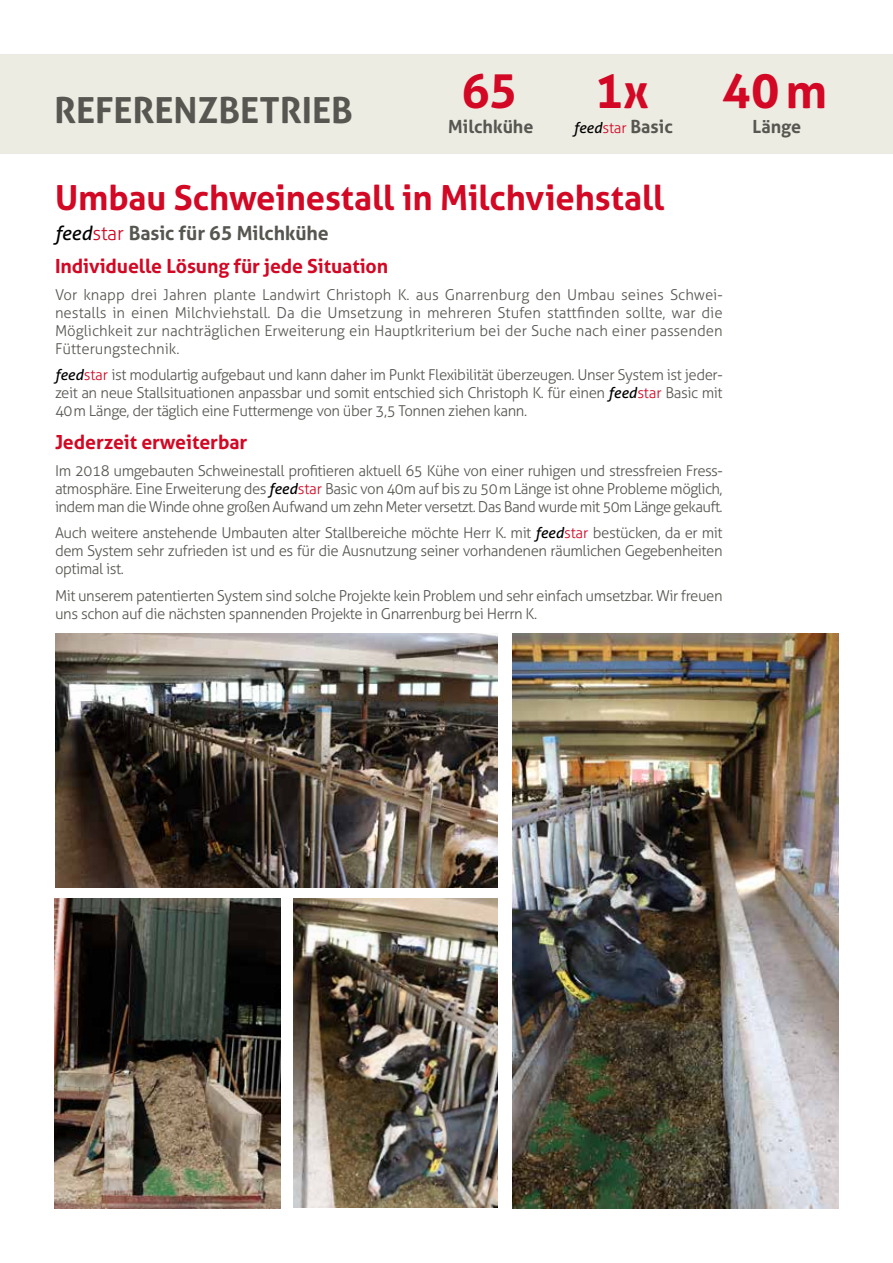
<style>
.page{position:relative;width:893px;height:1263px;background:#fff}
.page>*{position:absolute;margin:0;border:0;box-sizing:border-box;transform-origin:0 0}
.t1{font:700 47.55px "Aller";letter-spacing:.01em;color:#d20824}
.t2{font:700 36px "Aller";color:#575651}
.t3{font:700 34.5px "Aller";letter-spacing:-.005em;color:#d20824}
.t4{font:700 19.5px "Aller";letter-spacing:-.005em;color:#d20824}
.t5{font:700 19.5px "Aller";letter-spacing:-.005em;color:#575651}
.t6{font:700 18.15px "Aller";color:#575651}
.t7{font:300 15px/18px "Aller";letter-spacing:-.03em;color:#575651;text-align:justify}
.s1{font-weight:400;font-style:italic;font-size:15px;color:#000}
.s2{font-weight:300;font-size:15px;color:#d20824}
.s3{font-weight:400;font-style:italic;color:#000}
.s4{font-weight:300;color:#d20824}
.s5{color:#d20824}
</style>
<div class="page">
<div style="left:0;top:54px;width:893px;height:99px;background:#edece3"></div>
<img style="left:512px;top:634px;width:327px;height:575px">
<img style="left:54px;top:898px;width:227px;height:310px">
<img style="left:293px;top:898px;width:204px;height:310px">
<img style="left:55px;top:634px;width:442px;height:253px">
<h2 class="t2" style="left:54px;top:88px;width:301px">REFERENZBETRIEB</h2>
<h1 class="t1" style="left:462px;top:62px;width:57px">65</h1>
<h1 class="t1" style="left:595px;top:62px;width:56px">1x</h1>
<h1 class="t1" style="left:722px;top:62px;width:107px">40m</h1>
<p class="t6" style="left:448px;top:115px;width:87px">Milchkühe</p>
<p class="t6" style="left:574px;top:115px;width:101px"><span class="s1">feed</span><span class="s2">star</span> Basic</p>
<p class="t6" style="left:753px;top:115px;width:50px">Länge</p>
<h3 class="t3" style="left:55px;top:177px;width:611px">Umbau Schweinestall in Milchviehstall</h3>
<h3 class="t5" style="left:55px;top:221px;width:275px"><span class="s3">feed</span><span class="s4">star</span> Basic für 65 Milchkühe</h3>
<h3 class="t4" style="left:55px;top:254px;width:335px">Individuelle Lösung für jede Situation</h3>
<p class="t7" style="left:55px;top:285px;width:669px">Vor knapp drei Jahren plante Landwirt Christoph K. aus Gnarrenburg den Umbau seines Schwei&shy;nestalls in einen Milchviehstall. Da die Umsetzung in mehreren Stufen stattfinden sollte, war die Möglichkeit zur nachträglichen Erweiterung ein Hauptkriterium bei der Suche nach einer passenden Fütterungstechnik.</p>
<p class="t7" style="left:55px;top:366px;width:669px"><span class="s3">feed</span><span class="s5">star</span> ist modulartig aufgebaut und kann daher im Punkt Flexibilität überzeugen. Unser System ist jeder&shy;zeit an neue Stallsituationen anpassbar und somit entschied sich Christoph K. für einen <span class="s3">feed</span><span class="s5">star</span> Basic mit 40m Länge, der täglich eine Futtermenge von über 3,5 Tonnen ziehen kann.</p>
<h3 class="t4" style="left:55px;top:430px;width:194px">Jederzeit erweiterbar</h3>
<p class="t7" style="left:55px;top:461px;width:669px">Im 2018 umgebauten Schweinestall profitieren aktuell 65 Kühe von einer ruhigen und stressfreien Fress&shy;atmosphäre. Eine Erweiterung des <span class="s3">feed</span><span class="s5">star</span> Basic von 40m auf bis zu 50m Länge ist ohne Probleme möglich, indem man die Winde ohne großen Aufwand um zehn Meter versetzt. Das Band wurde mit 50m Länge gekauft.</p>
<p class="t7" style="left:55px;top:524px;width:669px">Auch weitere anstehende Umbauten alter Stallbereiche möchte Herr K. mit <span class="s3">feed</span><span class="s5">star</span> bestücken, da er mit dem System sehr zufrieden ist und es für die Ausnutzung seiner vorhandenen räumlichen Gegebenheiten optimal ist.</p>
<p class="t7" style="left:55px;top:586px;width:669px">Mit unserem patentierten System sind solche Projekte kein Problem und sehr einfach umsetzbar. Wir freuen uns schon auf die nächsten spannenden Projekte in Gnarrenburg bei Herrn K.</p>
</div>
